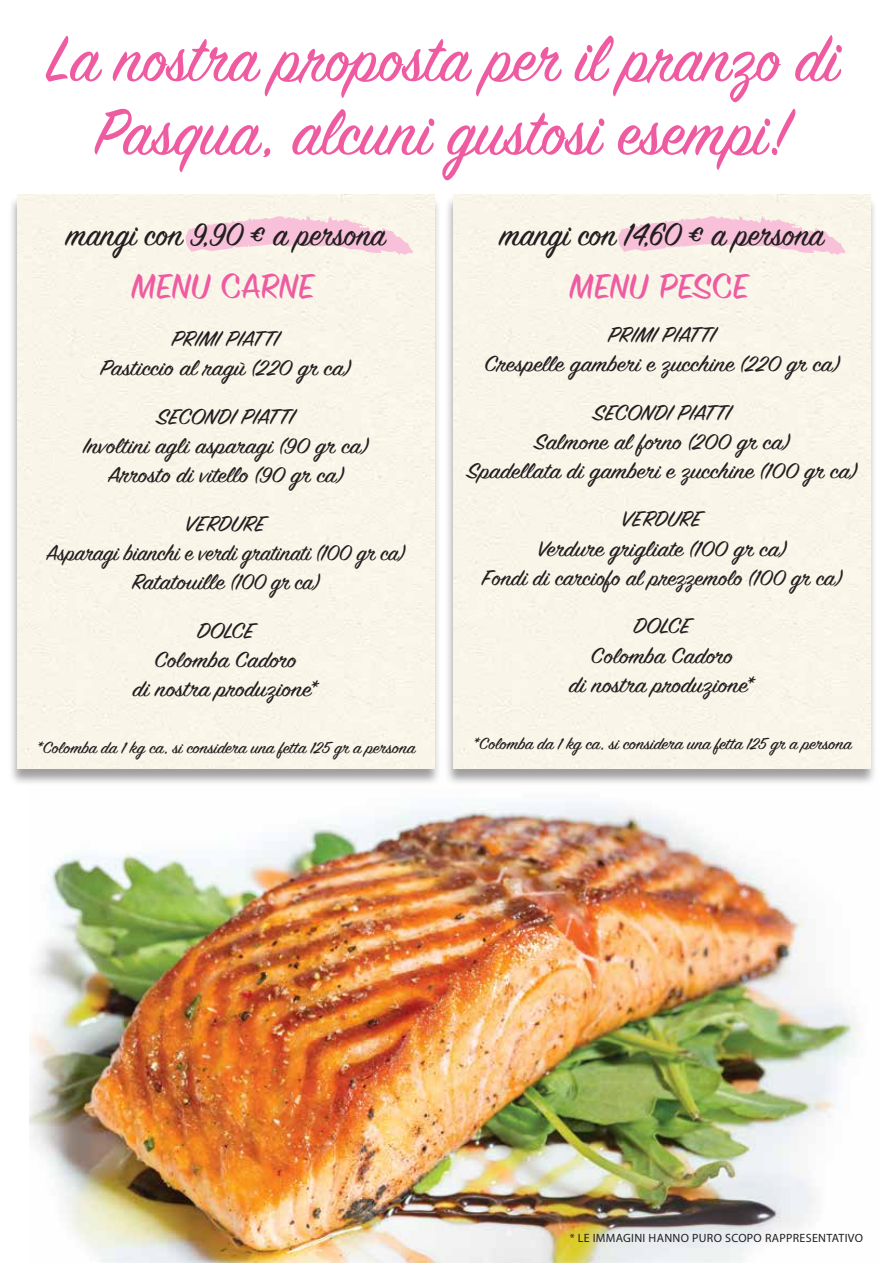
<style>
.page{position:relative;width:893px;height:1263px;background:#fff}
.page>*{position:absolute;margin:0;border:0;box-sizing:border-box;transform-origin:0 0}
.t1{font:72px/73.5px "Sign Painter House Script";color:#ef5ba1;text-align:center}
.t2{font:italic 39.15px "Sign Painter House Script";color:#ef5ba1;scale:1.13 1}
.t3{font:36px "Sign Painter House Script";color:#231f20}
.t4{font:24.3px/29.1px "Sign Painter House Script";color:#231f20;text-align:center;scale:1.13 1}
.t5{font:18px "Sign Painter House Script";letter-spacing:-.01em;color:#231f20;scale:1.13 1}
.t6{font:12px "Myriad Pro";letter-spacing:.025em;color:#231f20}
</style>
<div class="page">
<img style="left:30px;top:802px;width:830px;height:461px">
<div style="left:444px;top:195px;width:433px;height:591px;background:#231f20;opacity:.43"></div>
<div style="left:453px;top:195px;width:417px;height:574px;background:#f9f5e9"></div>
<div style="left:8px;top:195px;width:433px;height:591px;background:#231f20;opacity:.43"></div>
<div style="left:18px;top:195px;width:416px;height:574px;background:#f9f5e9"></div>
<svg style="left:185px;top:215px;width:228px;height:41px;background:#f8d6df"></svg>
<svg style="left:618px;top:215px;width:228px;height:41px;background:#f8d6df"></svg>
<h1 class="t1" style="left:46px;top:28px;width:794px">La nostra proposta per il pranzo di<br>Pasqua, alcuni gustosi esempi!</h1>
<h3 class="t3" style="left:66px;top:212px;width:321px">mangi con 9,90 € a persona</h3>
<h3 class="t3" style="left:500px;top:212px;width:325px">mangi con 14,60 € a persona</h3>
<h2 class="t2" style="left:133px;top:262px;width:182px">MENUCARNE</h2>
<p class="t4" style="left:101px;top:327px;width:222px">PRIMI PIATTI<br>Pasticcio al ragù (220 gr ca)</p>
<p class="t4" style="left:83px;top:404px;width:254px">SECONDI PIATTI<br>Involtini agli asparagi (90 gr ca)<br>Arrosto di vitello (90 gr ca)</p>
<p class="t4" style="left:46px;top:511px;width:319px">VERDURE<br>Asparagi bianchi e verdi gratinati (100 gr ca)<br>Ratatouille (100 gr ca)</p>
<p class="t4" style="left:133px;top:618px;width:165px">DOLCE<br>Colomba Cadoro<br>di nostra produzione*</p>
<p class="t5" style="left:36px;top:737px;width:338px">*Colomba da 1 kg ca, si considera una fetta 125 gr a persona</p>
<h2 class="t2" style="left:572px;top:262px;width:179px">MENUPESCE</h2>
<p class="t4" style="left:484px;top:322px;width:315px">PRIMI PIATTI<br>Crespelle gamberi e zucchine (220 gr ca)</p>
<p class="t4" style="left:467px;top:400px;width:346px">SECONDI PIATTI<br>Salmone al forno (200 gr ca)<br>Spadellata di gamberi e zucchine (100 gr ca)</p>
<p class="t4" style="left:482px;top:507px;width:320px">VERDURE<br>Verdure grigliate (100 gr ca)<br>Fondi di carciofo al prezzemolo (100 gr ca)</p>
<p class="t4" style="left:569px;top:614px;width:165px">DOLCE<br>Colomba Cadoro<br>di nostra produzione*</p>
<p class="t5" style="left:472px;top:732px;width:338px">*Colomba da 1 kg ca, si considera una fetta 125 gr a persona</p>
<p class="t6" style="left:570px;top:1231px;width:295px">* LE IMMAGINI HANNO PURO SCOPO RAPPRESENTATIVO</p>
</div>
